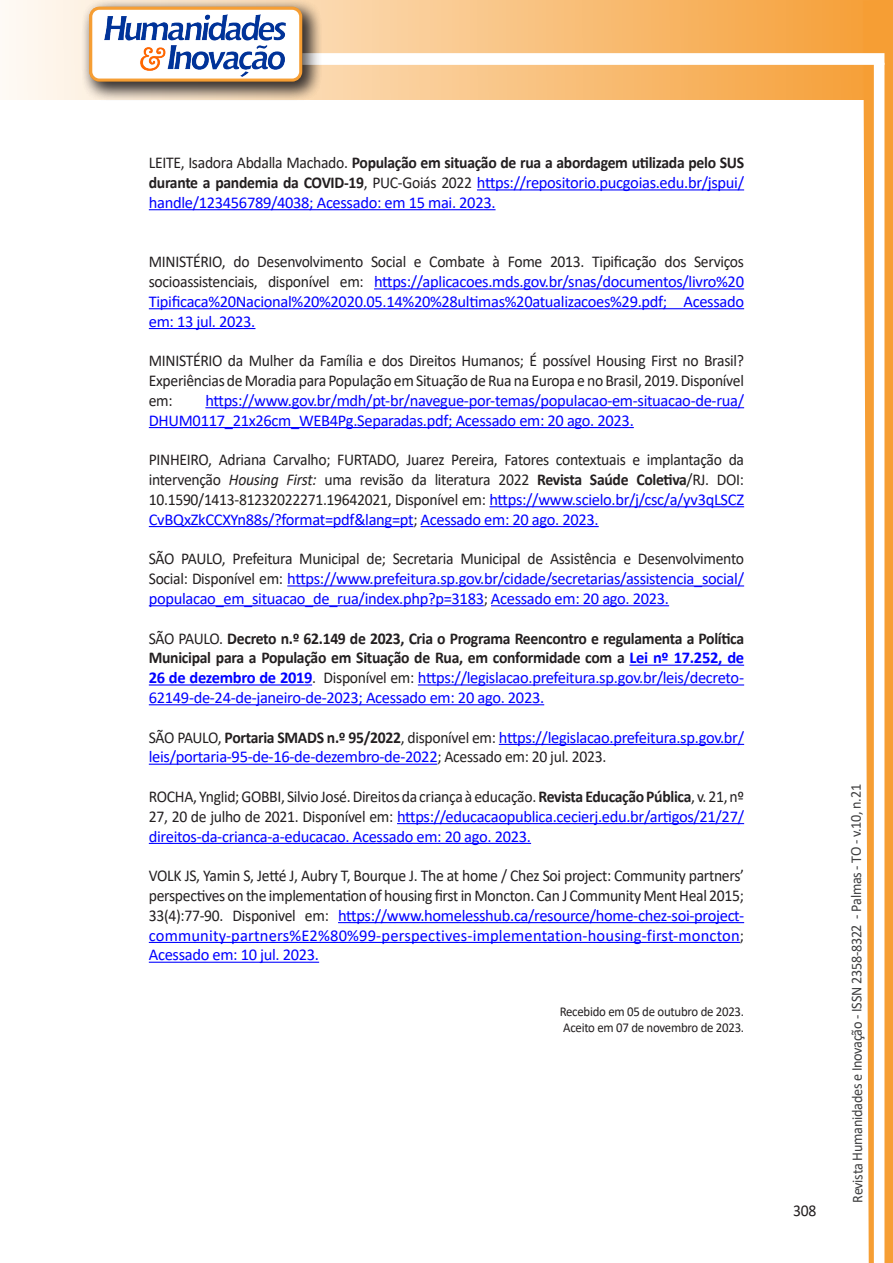
<style>
.page{position:relative;width:893px;height:1263px;background:#fff}
.page>*{position:absolute;margin:0;border:0;box-sizing:border-box;transform-origin:0 0}
.texto{font:16.5px/19.8px "Calibri";letter-spacing:-.02em;color:#00f;text-align:justify}
.texto-2{font:16.5px/19.8px "Calibri";letter-spacing:-.02em;color:#231f20;text-align:justify;scale:.95 1}
.texto-3{font:700 16.5px/19.8px "Calibri";letter-spacing:-.02em;color:#231f20;text-align:justify;scale:.95 1}
.t1{font:15px "Calibri";letter-spacing:-.025em;color:#3e3e3f;scale:.95 1}
.texto-4{font:13.5px "Calibri";letter-spacing:-.02em;color:#231f20;scale:.95 1}
.s1{color:#231f20}
.s2{font-weight:700;color:#231f20}
.s3{font-style:italic}
.s4{font-weight:700}
.s5{color:#00f}
.s6{font-weight:400}
.s7{font-weight:400;color:#00f}
</style>
<div class="page">
<svg style="left:5px;top:0;width:858px;height:100px;background:#f9c484"></svg>
<div style="left:302px;top:53px;width:582px;height:12px;background:#fff;border:2px solid #fff"></div>
<svg style="left:863px;top:0;width:30px;height:1263px"></svg>
<div style="left:81px;top:0;width:241px;height:102px;background:#231f20;opacity:.75"></div>
<div style="left:91px;top:8px;width:210px;height:72px;background:#fff;border-radius:9px"></div>
<img style="left:104px;top:14px;width:181px;height:62px">
<div style="left:89px;top:7px;width:213px;height:75px;border:3px solid #f69e34;border-radius:9px"></div>
<hr style="left:477px;top:189px;width:267px;height:1px;background:#00f">
<hr style="left:149px;top:209px;width:347px;height:1px;background:#00f">
<hr style="left:374px;top:288px;width:370px;height:1px;background:#00f">
<hr style="left:149px;top:308px;width:595px;height:1px;background:#00f">
<hr style="left:149px;top:328px;width:106px;height:1px;background:#00f">
<hr style="left:205px;top:407px;width:539px;height:1px;background:#00f">
<hr style="left:149px;top:427px;width:485px;height:1px;background:#00f">
<hr style="left:489px;top:506px;width:255px;height:1px;background:#00f">
<hr style="left:149px;top:526px;width:264px;height:1px;background:#00f">
<hr style="left:421px;top:526px;width:178px;height:1px;background:#00f">
<hr style="left:287px;top:585px;width:457px;height:1px;background:#00f">
<hr style="left:149px;top:605px;width:335px;height:1px;background:#00f">
<hr style="left:491px;top:605px;width:178px;height:1px;background:#00f">
<hr style="left:629px;top:665px;width:115px;height:1px;background:#00f">
<hr style="left:149px;top:684px;width:163px;height:1px;background:#00f">
<hr style="left:418px;top:684px;width:326px;height:1px;background:#00f">
<hr style="left:149px;top:704px;width:395px;height:1px;background:#00f">
<hr style="left:499px;top:744px;width:245px;height:1px;background:#00f">
<hr style="left:149px;top:764px;width:288px;height:1px;background:#00f">
<hr style="left:397px;top:823px;width:347px;height:1px;background:#00f">
<hr style="left:149px;top:843px;width:382px;height:1px;background:#00f">
<hr style="left:338px;top:922px;width:406px;height:1px;background:#00f">
<hr style="left:149px;top:942px;width:591px;height:1px;background:#00f">
<hr style="left:149px;top:962px;width:170px;height:1px;background:#00f">
<p class="texto" style="left:149px;top:152px;width:597px"><span class="s1">LEITE, Isadora Abdalla Machado.</span> <span class="s2">População em situação de rua a abordagem utilizada pelo SUS durante a pandemia da COVID-19</span><span class="s1">, PUC-Goiás 2022</span> https://repositorio.pucgoias.edu.br/jspui/ handle/123456789/4038; Acessado: em 15 mai. 2023.</p>
<p class="texto" style="left:149px;top:251px;width:597px"><span class="s1">MINISTÉRIO, do Desenvolvimento Social e Combate à Fome 2013. Tipificação dos Serviços socioassistenciais, disponível em:</span> https://aplicacoes.mds.gov.br/snas/documentos/livro%20<br>Tipificaca%20Nacional%20%2020.05.14%20%28ultimas%20atualizacoes%29.pdf; Acessado em: 13 jul. 2023.</p>
<p class="texto-2" style="left:149px;top:350px;width:628px">MINISTÉRIO da Mulher da Família e dos Direitos Humanos; É possível Housing First no Brasil?<br>Experiências de Moradia para População em Situação de Rua na Europa e no Brasil, 2019. Disponível em:</p>
<p class="texto" style="left:149px;top:390px;width:597px;text-indent:57px">https://www.gov.br/mdh/pt-br/navegue-por-temas/populacao-em-situacao-de-rua/<br>DHUM0117_21x26cm_WEB4Pg.Separadas.pdf; Acessado em: 20 ago. 2023.</p>
<p class="texto-2" style="left:149px;top:449px;width:628px">PINHEIRO, Adriana Carvalho; FURTADO, Juarez Pereira, Fatores contextuais e implantação da intervenção <span class="s3">Housing First:</span> uma revisão da literatura 2022 <span class="s4">Revista Saúde Coletiva</span>/RJ. DOI:<br>10.1590/1413-81232022271.19642021, Disponível em: <span class="s5">https://www.scielo.br/j/csc/a/yv3qLSCZ CvBQxZkCCXYn88s/?format=pdf&amp;lang=pt</span>; <span class="s5">Acessado em: 20 ago. 2023.</span></p>
<p class="texto" style="left:149px;top:548px;width:597px"><span class="s1">SÃO PAULO, Prefeitura Municipal de; Secretaria Municipal de Assistência e Desenvolvimento Social: Disponível em:</span> https://www.prefeitura.sp.gov.br/cidade/secretarias/assistencia_social/ populacao_em_situacao_de_rua/index.php?p=3183<span class="s1">;</span> Acessado em: 20 ago. 2023.</p>
<p class="texto-3" style="left:149px;top:628px;width:628px"><span class="s6">SÃO PAULO.</span> Decreto n.º 62.149 de 2023, Cria o Programa Reencontro e regulamenta a Política Municipal para a População em Situação de Rua, em conformidade com a <span class="s5">Lei nº 17.252, de 26 de dezembro de 2019</span><span class="s6">. Disponível em:</span> <span class="s7">https://legislacao.prefeitura.sp.gov.br/leis/decreto-62149-de-24-de-janeiro-de-2023; Acessado em: 20 ago. 2023.</span></p>
<p class="texto" style="left:149px;top:727px;width:597px"><span class="s1">SÃO PAULO,</span> <span class="s2">Portaria SMADS n.º 95/2022</span><span class="s1">, disponível em:</span> https://legislacao.prefeitura.sp.gov.br/ leis/portaria-95-de-16-de-dezembro-de-2022<span class="s1">; Acessado em: 20 jul. 2023.</span></p>
<p class="texto" style="left:149px;top:786px;width:597px"><span class="s1">ROCHA, Ynglid; GOBBI, Silvio José. Direitos da criança à educação.</span> <span class="s2">Revista Educação Pública</span><span class="s1">, v. 21, nº 27, 20 de julho de 2021. Disponível em:</span> https://educacaopublica.cecierj.edu.br/artigos/21/27/ direitos-da-crianca-a-educacao. Acessado em: 20 ago. 2023.</p>
<p class="texto-2" style="left:149px;top:865px;width:628px">VOLK JS, Yamin S, Jetté J, Aubry T, Bourque J. The at home / Chez Soi project: Community partners’ perspectives on the implementation of housing first in Moncton. Can J Community Ment Heal 2015; 33(4):77-90. Disponivel em: <span class="s5">https://www.homelesshub.ca/resource/home-chez-soi-project&shy;community-partners%E2%80%99-perspectives-implementation-housing-first-moncton</span>; <span class="s5">Acessado em: 10 jul. 2023.</span></p>
<p class="texto-4" style="left:560px;top:1002px;width:196px">Recebido em 05 de outubro de 2023.</p>
<p class="texto-4" style="left:563px;top:1018px;width:192px">Aceito em 07 de novembro de 2023.</p>
<p class="texto-2" style="left:793px;top:1200px;width:26px">308</p>
<p class="t1" style="left:846px;top:1203px;width:442px;rotate:-90deg">Revista Humanidades e Inovação - ISSN 2358-8322 - Palmas - TO - v.10, n.21</p>
</div>
